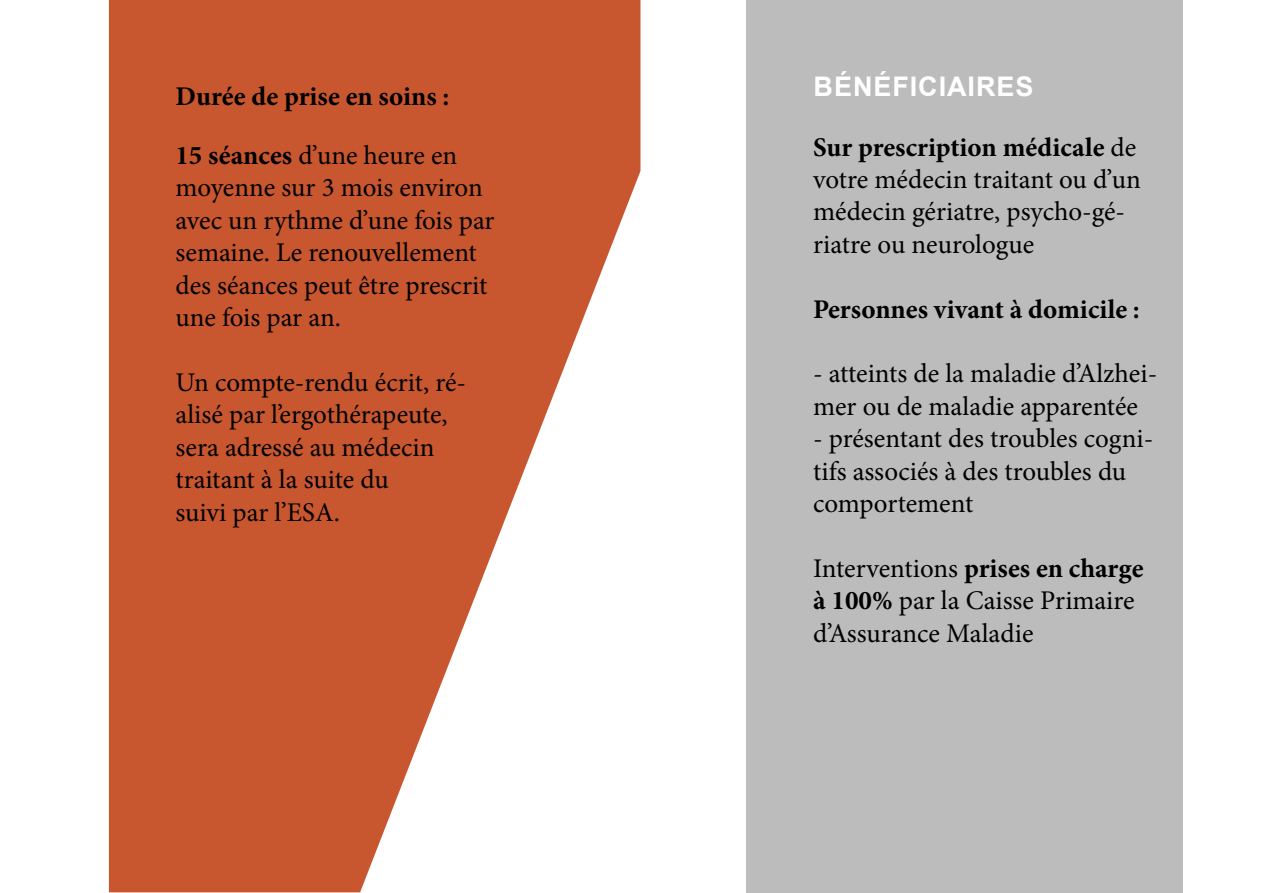
<style>
.page{position:relative;width:1263px;height:893px;background:#fff}
.page>*{position:absolute;margin:0;border:0;box-sizing:border-box;transform-origin:0 0}
.t1{font:27px/32.4px "Minion Pro";color:#000}
.t2{font:700 27px "Minion Pro";color:#000}
.t3{font:700 27px "Arial";letter-spacing:.035em;color:#fff}
.s1{font-weight:700}
</style>
<div class="page">
<div style="left:746px;top:0;width:436px;height:893px;background:#bcbcbc"></div>
<svg style="left:109px;top:0;width:531px;height:892px;fill:#c8562f"></svg>
<p class="t2" style="left:175px;top:77px;width:275px">Durée de prise en soins :</p>
<p class="t1" style="left:175px;top:139px;width:321px"><span class="s1">15 séances</span> d’une heure en moyenne sur 3 mois environ avec un rythme d’une fois par semaine. Le renouvellement des séances peut être prescrit une fois par an.</p>
<p class="t1" style="left:175px;top:366px;width:292px">Un compte-rendu écrit, ré&shy;alisé par l’ergothérapeute, sera adressé au médecin traitant à la suite du<br>suivi par l’ESA.</p>
<p class="t3" style="left:813px;top:68px;width:221px">BÉNÉFICIAIRES</p>
<p class="t1" style="left:813px;top:131px;width:329px"><span class="s1">Sur prescription médicale</span> de votre médecin traitant ou d’un médecin gériatre, psycho-gé&shy;riatre ou neurologue</p>
<p class="t2" style="left:813px;top:290px;width:328px">Personnes vivant à domicile :</p>
<p class="t1" style="left:813px;top:358px;width:346px">- atteints de la maladie d’Alzhei&shy;mer ou de maladie apparentée</p>
<p class="t1" style="left:813px;top:423px;width:342px">- présentant des troubles cogni&shy;tifs associés à des troubles du comportement</p>
<p class="t1" style="left:813px;top:552px;width:332px">Interventions <span class="s1">prises en charge à 100%</span> par la Caisse Primaire d’Assurance Maladie</p>
</div>
